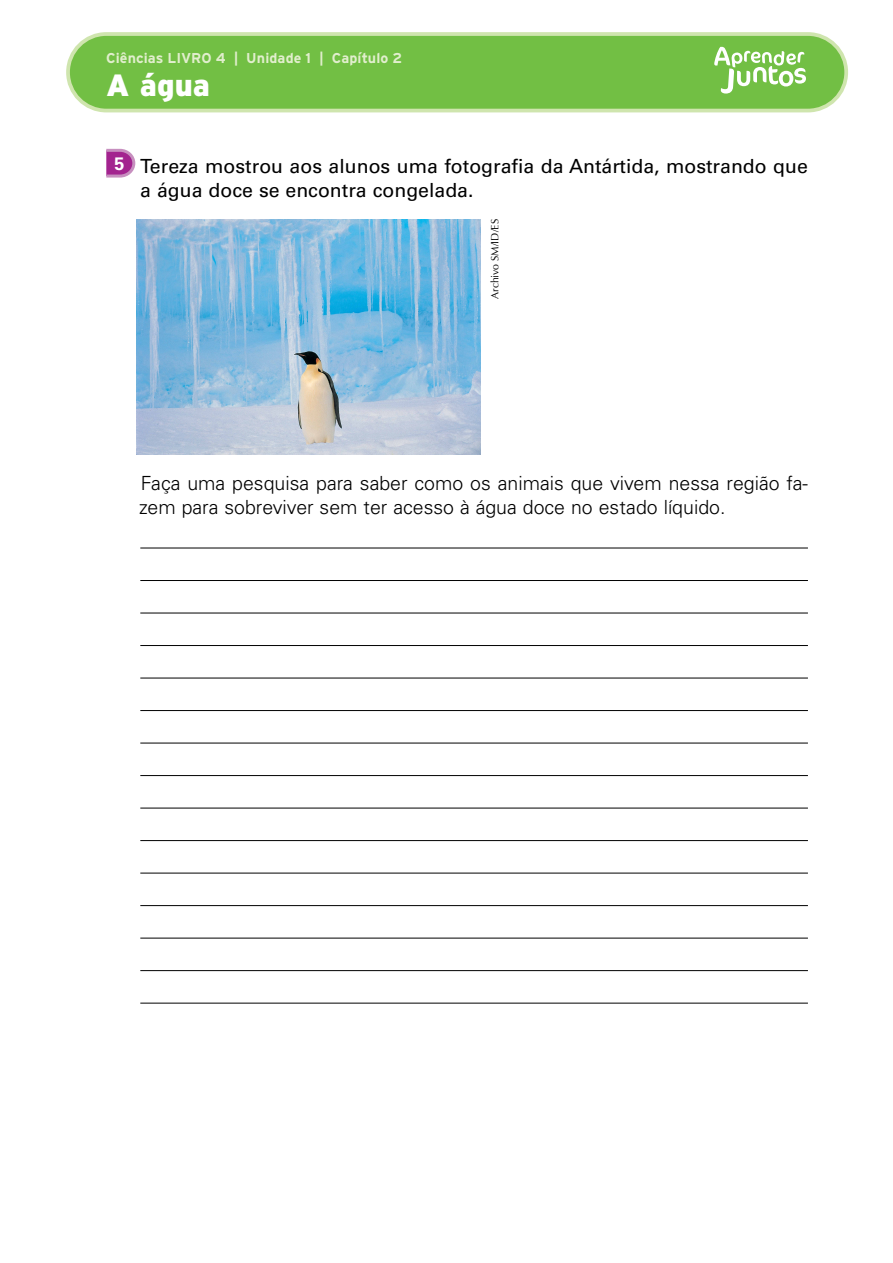
<style>
.page{position:relative;width:893px;height:1263px;background:#fff}
.page>*{position:absolute;margin:0;border:0;box-sizing:border-box;transform-origin:0 0}
.t1{font:900 30.75px "Interstate";color:#fff}
.t2{font:300 19.5px/24px "Univers LT Std";color:#000}
.t3{font:19.5px/24px "Univers LT Std";color:#000}
.t4{font:700 14.25px "Interstate";letter-spacing:.005em;color:#e1eecd}
.t5{font:10.5px "Optima";color:#000}
</style>
<div class="page">
<div style="left:68px;top:34px;width:778px;height:77px;background:#72bf44;border-radius:38px"></div>
<div style="left:66px;top:32px;width:782px;height:80px;border:4px solid #cfe5ae;border-radius:38px"></div>
<svg style="left:714px;top:47px;width:92px;height:47px"></svg>
<hr style="left:140px;top:548px;width:668px;height:1px;background:#000">
<hr style="left:140px;top:580px;width:668px;height:1px;background:#000">
<hr style="left:140px;top:613px;width:668px;height:1px;background:#000">
<hr style="left:140px;top:645px;width:668px;height:1px;background:#000">
<hr style="left:140px;top:678px;width:668px;height:1px;background:#000">
<hr style="left:140px;top:710px;width:668px;height:1px;background:#000">
<hr style="left:140px;top:743px;width:668px;height:1px;background:#000">
<hr style="left:140px;top:775px;width:668px;height:1px;background:#000">
<hr style="left:140px;top:808px;width:668px;height:1px;background:#000">
<hr style="left:140px;top:840px;width:668px;height:1px;background:#000">
<hr style="left:140px;top:873px;width:668px;height:1px;background:#000">
<hr style="left:140px;top:905px;width:668px;height:1px;background:#000">
<hr style="left:140px;top:938px;width:668px;height:1px;background:#000">
<hr style="left:140px;top:970px;width:668px;height:1px;background:#000">
<hr style="left:140px;top:1003px;width:668px;height:1px;background:#000">
<svg style="left:106px;top:149px;width:29px;height:29px"></svg>
<img style="left:136px;top:219px;width:344px;height:235px">
<p class="t4" style="left:106px;top:50px;width:297px">Ciências LIVRO 4 | Unidade 1 | Capítulo 2</p>
<h1 class="t1" style="left:106px;top:67px;width:105px">A água</h1>
<p class="t3" style="left:140px;top:154px;width:669px;text-indent:-26px"><sup>5</sup> Tereza mostrou aos alunos uma fotografia da Antártida, mostrando que a água doce se encontra congelada.</p>
<p class="t5" style="left:489px;top:299px;width:81px;rotate:-90deg">Archivo SM/ID/ES</p>
<p class="t2" style="left:139px;top:471px;width:670px">Faça uma pesquisa para saber como os animais que vivem nessa região fa&shy;zem para sobreviver sem ter acesso à água doce no estado líquido.</p>
</div>
